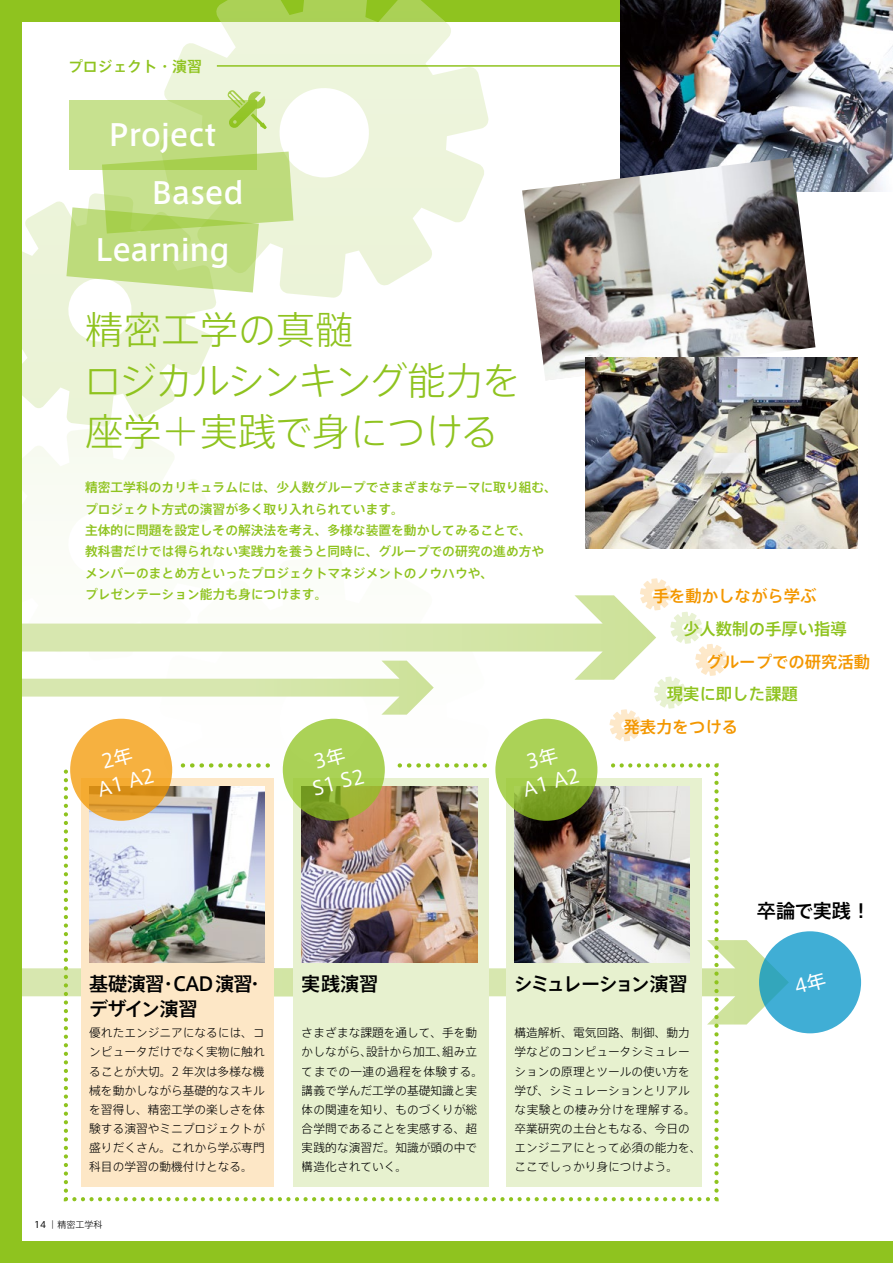
<style>
.page{position:relative;width:893px;height:1263px;background:#fff}
.page>*{position:absolute;margin:0;border:0;box-sizing:border-box;transform-origin:0 0}
.タイトル36Q{font:300 38.25px "Axis Std";letter-spacing:-.06em;color:#8fc31f}
.タイトル36Q-2{font:300 38.25px "Axis Std";letter-spacing:-.02em;color:#8fc31f}
.タイトル36Q-3{font:300 38.25px "Axis Std";color:#8fc31f}
.タイトル_e{font:500 29.7px "Axis Latin Pro";letter-spacing:-.005em;color:#fff}
.タイトルサブ18Q{font:500 19.2px/25.5px "Axis Std";letter-spacing:-.04em;color:#000}
.タイトルサブ18Q-2{font:19.2px "Axis Std";color:#fff}
.タイトルサブ18Q-3{font:500 19.2px "Axis Std";letter-spacing:-.08em;color:#000}
.本文12Q用小見出し{font:500 16.35px "Axis Std";color:#f39700}
.本文12Q用小見出し-2{font:500 16.35px "Axis Std";color:#8fc31f}
.本文12Q用小見出し-3{font:500 14.85px "Axis Std";color:#8fc31f}
.リード{font:500 12.75px "Axis Std";color:#8fc31f}
.t1{font:300 11.7px/19.2px "Axis Std";color:#000}
.t2{font:300 9px "Axis Std";color:#000}
.s1{font-weight:400}
</style>
<div class="page">
<div style="left:0;top:0;width:893px;height:21px;background:#8fc31f"></div>
<svg style="left:489px;top:940px;width:291px;height:84px"></svg>
<svg style="left:21px;top:427px;width:191px;height:168px"></svg>
<svg style="left:160px;top:0;width:329px;height:298px"></svg>
<svg style="left:21px;top:193px;width:195px;height:234px"></svg>
<svg style="left:622px;top:763px;width:97px;height:4px"></svg>
<svg style="left:714px;top:774px;width:5px;height:426px"></svg>
<svg style="left:66px;top:1197px;width:642px;height:4px"></svg>
<div style="left:293px;top:778px;width:196px;height:408px;background:#e7f1cf"></div>
<div style="left:506px;top:778px;width:196px;height:408px;background:#e7f1cf"></div>
<svg style="left:227px;top:90px;width:40px;height:39px"></svg>
<svg style="left:69px;top:101px;width:187px;height:51px;background:#c1dd84"></svg>
<svg style="left:66px;top:152px;width:227px;height:140px;background:#c7e090"></svg>
<img style="left:514px;top:787px;width:176px;height:175px">
<svg style="left:759px;top:931px;width:102px;height:102px;background:#3fadd2"></svg>
<svg style="left:609px;top:578px;width:118px;height:163px"></svg>
<div style="left:0;top:1242px;width:893px;height:21px;background:#8fc31f"></div>
<svg style="left:21px;top:595px;width:635px;height:85px"></svg>
<svg style="left:21px;top:661px;width:413px;height:54px"></svg>
<div style="left:0;top:0;width:21px;height:1263px;background:#8fc31f"></div>
<div style="left:70px;top:719px;width:102px;height:102px;background:#f6b140;border-radius:50%"></div>
<div style="left:283px;top:719px;width:102px;height:102px;background:#abd257;border-radius:50%"></div>
<svg style="left:495px;top:719px;width:102px;height:102px;background:#9bc147"></svg>
<hr style="left:217px;top:65px;width:676px;height:2px;background:#8fc31f">
<img style="left:621px;top:0;width:272px;height:191px">
<img style="left:522px;top:157px;width:293px;height:223px">
<img style="left:585px;top:357px;width:272px;height:192px">
<svg style="left:794px;top:970px;width:33px;height:24px"></svg>
<img style="left:21px;top:745px;width:464px;height:446px">
<svg style="left:527px;top:745px;width:32px;height:24px"></svg>
<p class="本文12Q用小見出し-3" style="left:68px;top:55px;width:135px">プロジェクト・演習</p>
<p class="タイトル_e" style="left:109px;top:117px;width:109px">Project</p>
<p class="タイトル_e" style="left:152px;top:174px;width:93px">Based</p>
<p class="タイトル_e" style="left:95px;top:232px;width:136px">Learning</p>
<p class="タイトル36Q-3" style="left:85px;top:301px;width:269px">精密工学の真髄</p>
<p class="タイトル36Q" style="left:84px;top:352px;width:439px">ロジカルシンキング能力を</p>
<p class="タイトル36Q-2" style="left:85px;top:404px;width:416px">座学＋実践で身につける</p>
<p class="リード" style="left:85px;top:478px;width:473px">精密工学科のカリキュラムには、少人数グループでさまざまなテーマに取り組む、</p>
<p class="リード" style="left:85px;top:499px;width:320px">プロジェクト方式の演習が多く取り入れられています。</p>
<p class="リード" style="left:85px;top:520px;width:448px">主体的に問題を設定しその解決法を考え、多様な装置を動かしてみることで、</p>
<p class="リード" style="left:85px;top:542px;width:461px">教科書だけでは得られない実践力を養うと同時に、グループでの研究の進め方や</p>
<p class="リード" style="left:85px;top:563px;width:410px">メンバーのまとめ方といったプロジェクトマネジメントのノウハウや、</p>
<p class="リード" style="left:85px;top:584px;width:244px">プレゼンテーション能力も身につけます。</p>
<p class="タイトルサブ18Q-2" style="left:94px;top:776px;width:60px;rotate:-15deg">A1 A2</p>
<p class="タイトルサブ18Q-2" style="left:309px;top:775px;width:55px;rotate:-15deg">S1 S2</p>
<p class="タイトルサブ18Q-2" style="left:519px;top:776px;width:60px;rotate:-15deg">A1 A2</p>
<p class="本文12Q用小見出し" style="left:653px;top:584px;width:165px">手を動かしながら学ぶ</p>
<p class="本文12Q用小見出し-2" style="left:683px;top:616px;width:165px">少人数制の手厚い指導</p>
<p class="本文12Q用小見出し" style="left:706px;top:649px;width:165px">グループでの研究活動</p>
<p class="本文12Q用小見出し-2" style="left:667px;top:682px;width:132px">現実に即した課題</p>
<p class="本文12Q用小見出し" style="left:623px;top:714px;width:116px">発表力をつける</p>
<p class="タイトルサブ18Q" style="left:757px;top:897px;width:115px">卒論で実践 ！</p>
<h3 class="タイトルサブ18Q" style="left:89px;top:969px;width:177px">基礎演習・CAD演習・デザイン演習</h3>
<p class="t1" style="left:89px;top:1022px;width:177px;text-align:justify">優れたエンジニアになるには、コンピュータだけでなく実物に触れることが大切。2 年次は多様な機械を動かしながら基礎的なスキルを習得し、精密工学の楽しさを体験する演習やミニプロジェクトが盛りだくさん。これから学ぶ専門科目の学習の動機付けとなる。</p>
<p class="t2" style="left:34px;top:1218px;width:70px"><span class="s1">14</span> ｜精密工学科</p>
<h3 class="タイトルサブ18Q" style="left:302px;top:969px;width:78px">実践演習</h3>
<p class="t1" style="left:302px;top:1022px;width:183px">さまざまな課題を通して、手を動かしながら、設計から加工、組み立てまでの一連の過程を体験する。講義で学んだ工学の基礎知識と実体の関連を知り、ものづくりが総合学問であることを実感する、超実践的な演習だ。知識が頭の中で構造化されていく。</p>
<h3 class="タイトルサブ18Q-3" style="left:513px;top:969px;width:176px">シミュレーション演習</h3>
<p class="t1" style="left:514px;top:1022px;width:189px">構造解析、電気回路、制御、動力学などのコンピュータシミュレーションの原理とツールの使い方を学び、シミュレーションとリアルな実験との棲み分けを理解する。卒業研究の土台ともなる、今日のエンジニアにとって必須の能力を、ここでしっかり身につけよう。</p>
</div>
